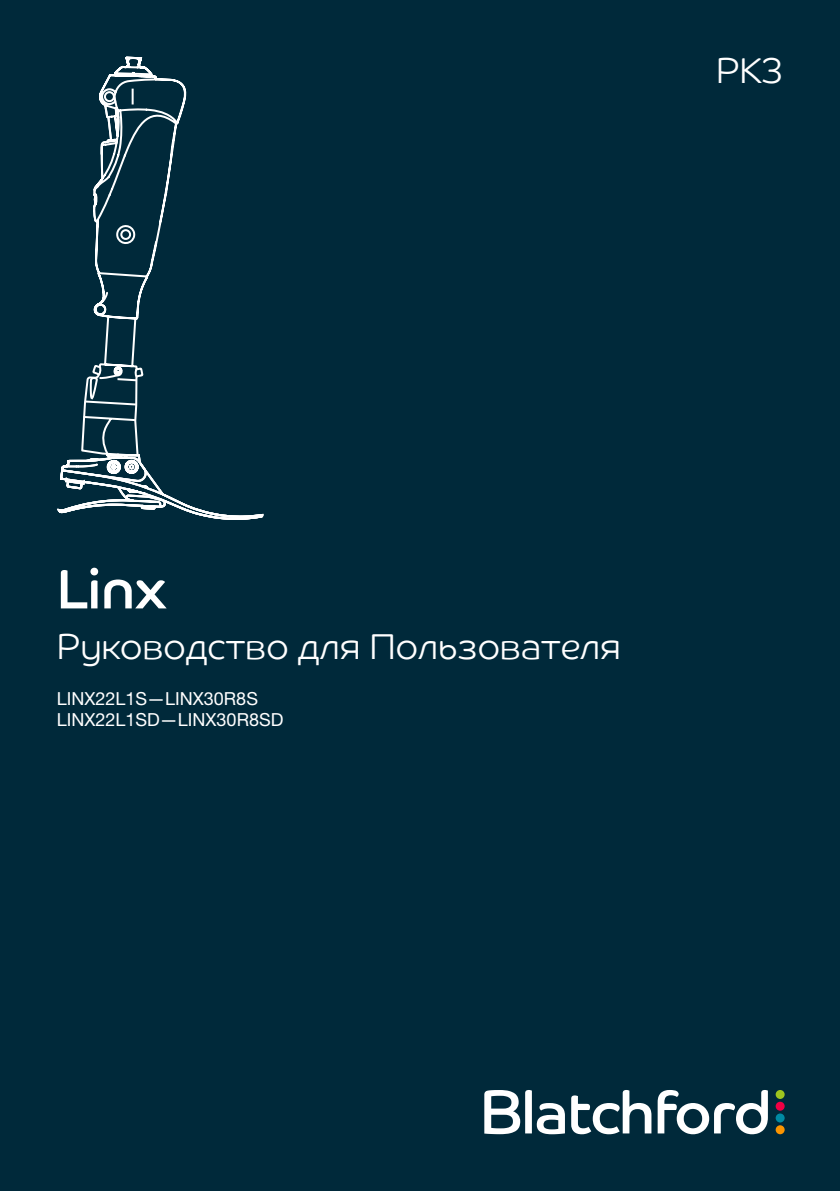
<style>
.page{position:relative;width:840px;height:1191px;background:#fff}
.page>*{position:absolute;margin:0;border:0;box-sizing:border-box;transform-origin:0 0}
.MG-Cover_Title-Produ{font:56px "Co Headline Corp";color:#fff}
.MG-CoverTitle_DocNam{font:300 36px "Co Headline Corp";color:#fff}
.MG-CoverPKNumberWhit{font:300 36px "Co Headline Corp";color:#fff}
.MG-Cover_Product_Par{font:18px "Helvetica Neue";color:#fff}
</style>
<div class="page">
<div style="left:0;top:0;width:839px;height:1191px;background:#00293a"></div>
<svg style="left:571px;top:1090px;width:80px;height:44px"></svg>
<svg style="left:657px;top:1090px;width:110px;height:44px"></svg>
<svg style="left:484px;top:1090px;width:80px;height:44px"></svg>
<div style="left:775px;top:1090px;width:9px;height:9px;background:#9dc51f;border-radius:50%"></div>
<div style="left:775px;top:1101px;width:9px;height:9px;background:#f00044;border-radius:50%"></div>
<div style="left:775px;top:1113px;width:9px;height:9px;background:#008aa3;border-radius:50%"></div>
<div style="left:775px;top:1125px;width:9px;height:9px;background:#fb9400;border-radius:50%"></div>
<svg style="left:57px;top:56px;width:207px;height:464px"></svg>
<p class="MG-CoverPKNumberWhit" style="left:715px;top:49px;width:69px">PK3</p>
<h1 class="MG-Cover_Title-Produ" style="left:57px;top:555px;width:112px">Linx</h1>
<h1 class="MG-CoverTitle_DocNam" style="left:57px;top:625px;width:565px">Руководство для Пользователя</h1>
<h1 class="MG-Cover_Product_Par" style="left:57px;top:687px;width:203px">LINX22L1S—LINX30R8S</h1>
<h1 class="MG-Cover_Product_Par" style="left:57px;top:709px;width:228px">LINX22L1SD—LINX30R8SD</h1>
</div>
